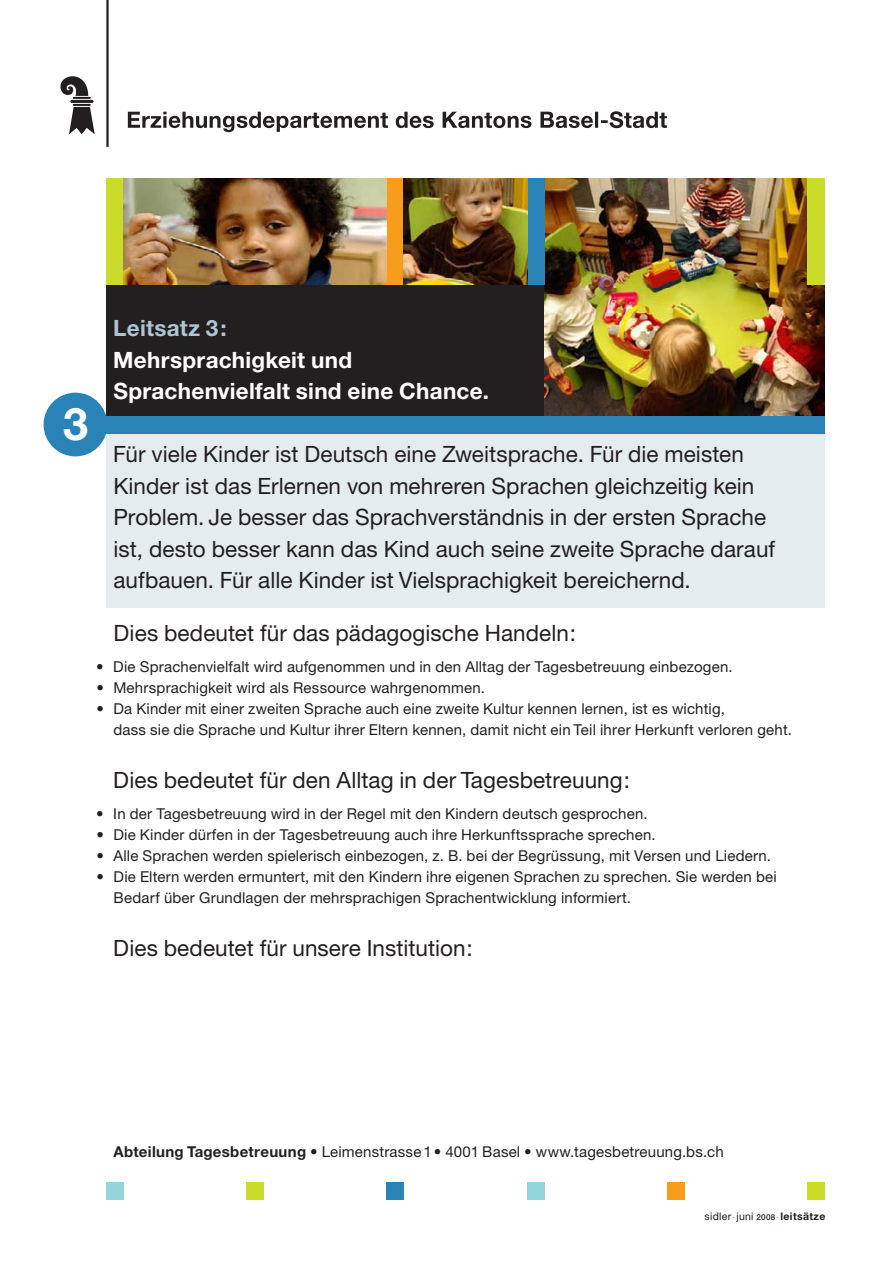
<style>
.page{position:relative;width:893px;height:1263px;background:#fff}
.page>*{position:absolute;margin:0;border:0;box-sizing:border-box;transform-origin:0 0}
.t1{font:700 45px "Helvetica Neue";color:#fff}
.t2{font:22.5px/31.5px "Helvetica Neue";letter-spacing:.005em;color:#231f20}
.t3{font:700 22.5px/31.5px "Helvetica Neue";letter-spacing:.01em;color:#fff}
.t4{font:15px/21px "Helvetica Neue";letter-spacing:.01em;color:#231f20}
.t5{font:10.5px "Helvetica Neue";letter-spacing:.025em;color:#231f20}
.s1{color:#adc6d3}
.s2{font-weight:700}
.s3{font-weight:500;font-size:8.1px}
</style>
<div class="page">
<div style="left:106px;top:1182px;width:17px;height:17px;background:#93d5da"></div>
<div style="left:247px;top:1182px;width:17px;height:17px;background:#cadb2a"></div>
<div style="left:387px;top:1182px;width:17px;height:17px;background:#2a83b7"></div>
<div style="left:668px;top:1182px;width:17px;height:17px;background:#f89c1c"></div>
<div style="left:527px;top:1182px;width:17px;height:17px;background:#93d5da"></div>
<div style="left:808px;top:1182px;width:17px;height:17px;background:#cadb2a"></div>
<svg style="left:128px;top:112px;width:260px;height:20px"></svg>
<svg style="left:396px;top:112px;width:38px;height:16px"></svg>
<svg style="left:443px;top:112px;width:88px;height:16px"></svg>
<svg style="left:540px;top:112px;width:53px;height:16px"></svg>
<hr style="left:595px;top:112px;width:3px;height:16px;background:#231f20">
<svg style="left:601px;top:111px;width:66px;height:17px"></svg>
<svg style="left:60px;top:76px;width:35px;height:58px"></svg>
<hr style="left:106px;top:0;width:3px;height:147px;background:#231f20">
<div style="left:106px;top:285px;width:719px;height:131px;background:#231f20"></div>
<img style="left:544px;top:179px;width:281px;height:237px">
<div style="left:106px;top:433px;width:719px;height:174px;background:#e5ecf0"></div>
<div style="left:106px;top:416px;width:719px;height:17px;background:#2a83b7"></div>
<div style="left:44px;top:393px;width:63px;height:63px;background:#2a83b7;border-radius:50%"></div>
<div style="left:387px;top:179px;width:17px;height:106px;background:#f89c1c"></div>
<div style="left:106px;top:179px;width:17px;height:106px;background:#cadb2a"></div>
<div style="left:808px;top:179px;width:17px;height:106px;background:#cadb2a"></div>
<div style="left:527px;top:179px;width:17px;height:106px;background:#2a83b7"></div>
<img style="left:123px;top:179px;width:264px;height:106px">
<img style="left:404px;top:179px;width:123px;height:106px">
<p class="t1" style="left:63px;top:396px;width:27px">3</p>
<p class="t3" style="left:113px;top:312px;width:377px"><span class="s1">Leitsatz 3:<br></span>Mehrsprachigkeit und<br>Sprachenvielfalt sind eine Chance.</p>
<p class="t2" style="left:113px;top:438px;width:663px">Für viele Kinder ist Deutsch eine Zweitsprache. Für die meisten Kinder ist das Erler-nen von mehreren Sprachen gleichzeitig kein Problem. Je besser das Sprachver-ständnis in der ersten Sprache ist, desto besser kann das Kind auch seine zweite Sprache darauf aufbauen. Für alle Kinder ist Vielsprachigkeit bereichernd.</p>
<p class="t2" style="left:114px;top:617px;width:464px">Dies bedeutet für das pädagogische Handeln:</p>
<p class="t4" style="left:96px;top:656px;width:638px">• Die Sprachenvielfalt wird aufgenommen und in den Alltag der Tages-betreuung einbezogen.</p>
<p class="t4" style="left:96px;top:677px;width:390px">• Mehrsprachigkeit wird als Ressource wahrgenommen.</p>
<p class="t4" style="left:113px;top:698px;width:680px;text-indent:-17px">• Da Kinder mit einer zweiten Sprache auch eine zweite Kultur kennen lernen, ist es wichtig,<br>dass sie die Sprache und Kultur ihrer Eltern kennen, damit nicht ein Teil ihrer Herkunft verloren geht.</p>
<p class="t2" style="left:113px;top:764px;width:518px">Dies bedeutet für den Alltag in der Tagesbetreuung:</p>
<p class="t4" style="left:96px;top:803px;width:553px">• In der Tagesbetreuung wird in der Regel mit den Kindern deutsch gesprochen.</p>
<p class="t4" style="left:96px;top:824px;width:561px">• Die Kinder dürfen in der Tagesbetreuung auch ihre Herkunftssprache sprechen.</p>
<p class="t4" style="left:96px;top:845px;width:676px">• Alle Sprachen werden spielerisch einbezogen, z. B. bei der Begrüs-sung, mit Versen und Liedern.</p>
<p class="t4" style="left:114px;top:866px;width:665px;text-indent:-17px">• Die Eltern werden ermuntert, mit den Kindern ihre eigenen Sprachen zu sprechen. Sie werden bei<br>Bedarf über Grundlagen der mehrsprachigen Sprachentwicklung informiert.</p>
<p class="t2" style="left:113px;top:932px;width:361px">Dies bedeutet für unsere Institution:</p>
<p class="t4" style="left:113px;top:1141px;width:612px"><span class="s2">Abteilung Tagesbetreuung</span> • Leimenstrasse 1 • 4001 Basel • www.tagesbetreuung.bs.ch</p>
<p class="t5" style="left:705px;top:1210px;width:122px">sidler <sup>.</sup> juni <span class="s3">2008</span><sup>.</sup><span class="s2">leitsätze</span></p>
</div>
